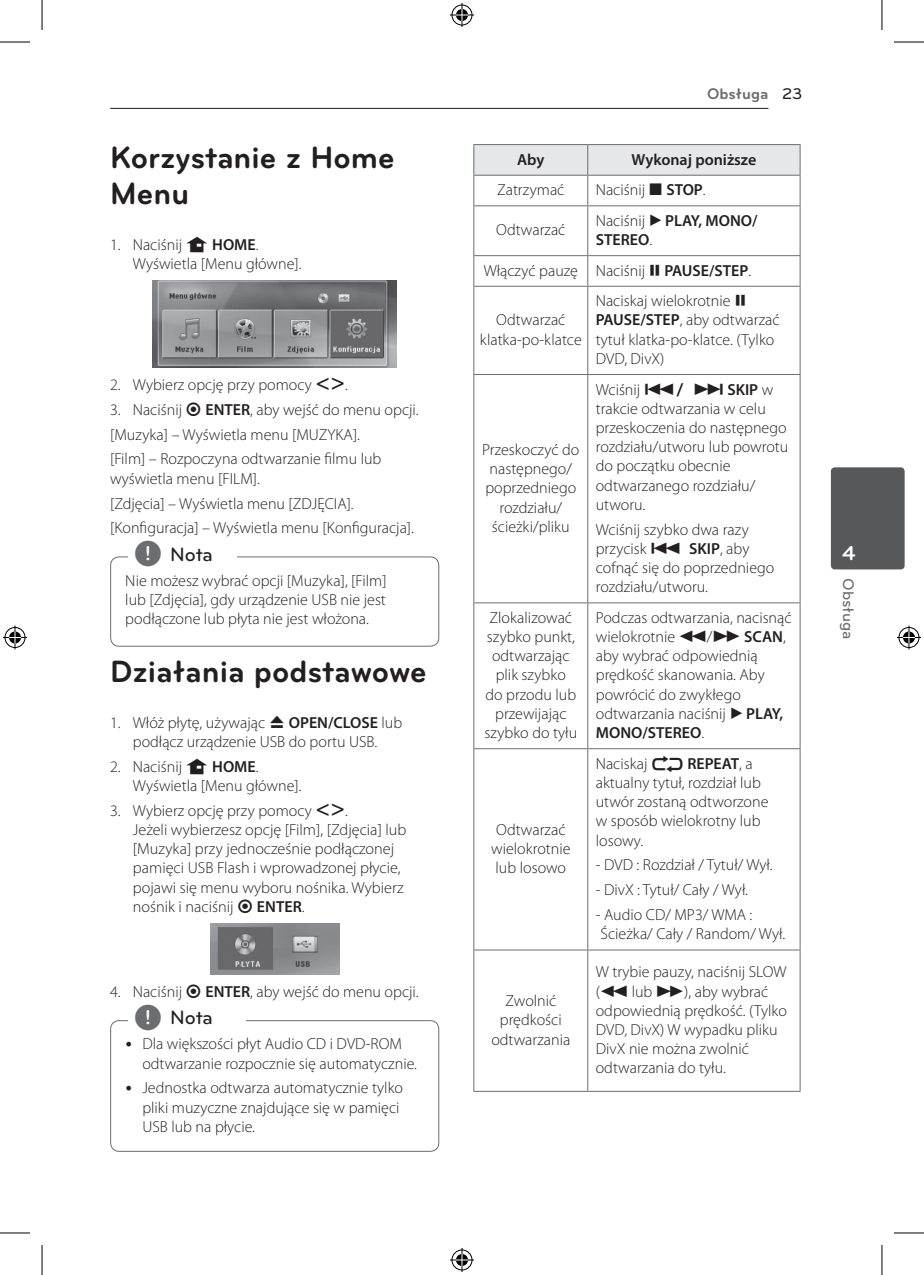
<style>
.page{position:relative;width:924px;height:1275px;background:#fff}
.page>*{position:absolute;margin:0;border:0;box-sizing:border-box;transform-origin:0 0}
.t1{font:700 32px/36px "Bryant LG";color:#231f20}
.t2{font:700 21px "Bryant LG";color:#fff}
.t3{font:500 20px "Bryant LG";color:#231f20}
.t4{font:300 16px/19.2px "Myriad Pro";color:#231f20}
.t5{font:600 16px/19.2px "Myriad Pro";color:#231f20}
.t6{font:700 16px "Bryant LG";color:#6c6d70}
.t7{font:500 16px "Bryant LG";color:#6c6d70}
.s1{font-family:"UPSYS Common";font-weight:400}
.s2{font-weight:600}
.s3{font-family:"UPSYS Common";font-weight:400;font-size:30px;color:#6c6d70}
.s4{font-weight:500;color:#231f20}
.s5{font-weight:300}
</style>
<div class="page">
<hr style="left:110px;top:108px;width:658px;height:1px;background:#231f20">
<div style="left:830px;top:467px;width:74px;height:102px;background:#57585a;border-radius:4px"></div>
<img style="left:153px;top:280px;width:243px;height:87px">
<div style="left:110px;top:556px;width:329px;height:90px;border:1px solid #6c6d70;border-radius:9px"></div>
<div style="left:128px;top:550px;width:108px;height:20px;background:#fff"></div>
<img style="left:210px;top:923px;width:129px;height:52px">
<div style="left:110px;top:1020px;width:329px;height:131px;border:1px solid #6c6d70;border-radius:9px"></div>
<div style="left:128px;top:1014px;width:117px;height:20px;background:#fff"></div>
<hr style="left:473px;top:144px;width:114px;height:1px;background:#6c6d70">
<hr style="left:587px;top:144px;width:213px;height:1px;background:#6c6d70">
<svg style="left:473px;top:145px;width:327px;height:60px"></svg>
<hr style="left:473px;top:205px;width:114px;height:1px;background:#6c6d70">
<hr style="left:473px;top:206px;width:1px;height:49px;background:#6c6d70">
<hr style="left:587px;top:205px;width:213px;height:1px;background:#6c6d70">
<hr style="left:587px;top:206px;width:1px;height:49px;background:#6c6d70">
<hr style="left:799px;top:206px;width:1px;height:49px;background:#6c6d70">
<hr style="left:473px;top:255px;width:114px;height:1px;background:#6c6d70">
<hr style="left:473px;top:256px;width:1px;height:30px;background:#6c6d70">
<hr style="left:587px;top:255px;width:213px;height:1px;background:#6c6d70">
<hr style="left:587px;top:256px;width:1px;height:30px;background:#6c6d70">
<hr style="left:799px;top:256px;width:1px;height:30px;background:#6c6d70">
<hr style="left:473px;top:286px;width:114px;height:1px;background:#6c6d70">
<hr style="left:473px;top:287px;width:1px;height:87px;background:#6c6d70">
<hr style="left:587px;top:286px;width:213px;height:1px;background:#6c6d70">
<hr style="left:587px;top:287px;width:1px;height:87px;background:#6c6d70">
<hr style="left:799px;top:287px;width:1px;height:87px;background:#6c6d70">
<hr style="left:473px;top:374px;width:114px;height:1px;background:#6c6d70">
<hr style="left:473px;top:375px;width:1px;height:227px;background:#6c6d70">
<hr style="left:587px;top:374px;width:213px;height:1px;background:#6c6d70">
<hr style="left:587px;top:375px;width:1px;height:227px;background:#6c6d70">
<hr style="left:799px;top:375px;width:1px;height:227px;background:#6c6d70">
<hr style="left:473px;top:603px;width:1px;height:145px;background:#6c6d70">
<hr style="left:587px;top:603px;width:1px;height:145px;background:#6c6d70">
<hr style="left:799px;top:603px;width:1px;height:145px;background:#6c6d70">
<hr style="left:473px;top:749px;width:1px;height:200px;background:#6c6d70">
<hr style="left:587px;top:749px;width:1px;height:200px;background:#6c6d70">
<hr style="left:799px;top:749px;width:1px;height:200px;background:#6c6d70">
<hr style="left:473px;top:950px;width:1px;height:140px;background:#6c6d70">
<hr style="left:587px;top:950px;width:1px;height:140px;background:#6c6d70">
<hr style="left:799px;top:950px;width:1px;height:140px;background:#6c6d70">
<hr style="left:473px;top:602px;width:114px;height:1px;background:#6c6d70">
<hr style="left:473px;top:748px;width:114px;height:1px;background:#6c6d70">
<hr style="left:473px;top:949px;width:114px;height:1px;background:#6c6d70">
<hr style="left:473px;top:1090px;width:114px;height:1px;background:#6c6d70">
<hr style="left:587px;top:602px;width:213px;height:1px;background:#6c6d70">
<hr style="left:587px;top:748px;width:213px;height:1px;background:#6c6d70">
<hr style="left:587px;top:949px;width:213px;height:1px;background:#6c6d70">
<hr style="left:587px;top:1090px;width:213px;height:1px;background:#6c6d70">
<hr style="left:0;top:42px;width:30px;height:1px;background:#000">
<hr style="left:893px;top:42px;width:30px;height:1px;background:#000">
<hr style="left:0;top:1232px;width:30px;height:1px;background:#000">
<hr style="left:893px;top:1232px;width:30px;height:1px;background:#000">
<hr style="left:42px;top:0;width:1px;height:30px;background:#000">
<hr style="left:42px;top:1245px;width:1px;height:30px;background:#000">
<hr style="left:881px;top:0;width:1px;height:30px;background:#000">
<hr style="left:881px;top:1245px;width:1px;height:30px;background:#000">
<svg style="left:450px;top:3px;width:24px;height:24px"></svg>
<svg style="left:450px;top:1248px;width:24px;height:24px"></svg>
<svg style="left:3px;top:625px;width:24px;height:24px"></svg>
<svg style="left:897px;top:625px;width:23px;height:24px"></svg>
<h1 class="t1" style="left:110px;top:139px;width:286px">Korzystanie z Home<br>Menu</h1>
<p class="t4" style="left:133px;top:234px;width:170px;text-indent:-23px">1. Naciśnij <span class="s1">N</span> <span class="s2">HOME</span>.<br>Wyświetla [Menu główne].</p>
<p class="t4" style="left:110px;top:375px;width:239px">2. Wybierz opcję przy pomocy <span class="s1">AD</span>.</p>
<p class="t4" style="left:110px;top:397px;width:310px;line-height:24.8px">3. Naciśnij <span class="s1">B</span> <span class="s2">ENTER</span>, aby wejść do menu opcji. [Muzyka] – Wyświetla menu [MUZYKA].<br>[Film] – Rozpoczyna odtwarzanie filmu lub</p>
<p class="t4" style="left:110px;top:466px;width:305px;line-height:24.8px">wyświetla menu [FILM].<br>[Zdjęcia] – Wyświetla menu [ZDJĘCIA]. [Konfiguracja] – Wyświetla menu [Konfiguracja].</p>
<p class="t4" style="left:125px;top:570px;width:262px;text-align:justify">Nie możesz wybrać opcji [Muzyka], [Film] lub [Zdjęcia], gdy urządzenie USB nie jest podłączone lub płyta nie jest włożona.</p>
<p class="t3" style="left:134px;top:542px;width:81px"><span class="s3">,</span> Nota</p>
<h1 class="t1" style="left:110px;top:653px;width:318px">Działania podstawowe</h1>
<p class="t4" style="left:110px;top:712px;width:293px;text-align:center">1. Włóż płytę, używając <span class="s1">B</span> <span class="s2">OPEN/CLOSE</span> lub podłącz urządzenie USB do portu USB.</p>
<p class="t4" style="left:133px;top:756px;width:170px;text-indent:-23px">2. Naciśnij <span class="s1">N</span> <span class="s2">HOME</span>.<br>Wyświetla [Menu główne].</p>
<p class="t4" style="left:133px;top:800px;width:275px;text-indent:-23px">3. Wybierz opcję przy pomocy <span class="s1">AD</span>.<br>Jeżeli wybierzesz opcję [Film], [Zdjęcia] lub [Muzyka] przy jednocześnie podłączonej pamięci USB Flash i wprowadzonej płycie, pojawi się menu wyboru nośnika. Wybierz nośnik i naciśnij <span class="s1">B</span> <span class="s2">ENTER</span>.</p>
<p class="t4" style="left:110px;top:982px;width:310px">4. Naciśnij <span class="s1">B</span> <span class="s2">ENTER</span>, aby wejść do menu opcji.</p>
<p class="t4" style="left:142px;top:1034px;width:276px">Dla większości płyt Audio CD i DVD-ROM odtwarzanie rozpocznie się automatycznie.</p>
<p class="t4" style="left:142px;top:1078px;width:262px">Jednostka odtwarza automatycznie tylko pliki muzyczne znajdujące się w pamięci<br>USB lub na płycie.</p>
<p class="t3" style="left:134px;top:1005px;width:81px"><span class="s3">,</span> Nota</p>
<p class="t6" style="left:706px;top:84px;width:97px">Obsługa <span class="s4">23</span></p>
<p class="t5" style="left:517px;top:149px;width:29px">Aby</p>
<p class="t5" style="left:631px;top:149px;width:126px">Wykonaj poniższe</p>
<p class="t4" style="left:497px;top:180px;width:69px">Zatrzymać</p>
<p class="t4" style="left:595px;top:180px;width:111px">Naciśnij <span class="s1">Z</span> <span class="s2">STOP</span>.</p>
<p class="t4" style="left:496px;top:220px;width:71px">Odtwarzać</p>
<p class="t5" style="left:595px;top:210px;width:163px"><span class="s5">Naciśnij</span> <span class="s1">D</span> PLAY, MONO/<br>STEREO<span class="s5">.</span></p>
<p class="t4" style="left:483px;top:260px;width:269px">Włączyć pauzę Naciśnij <span class="s1">M</span> <span class="s2">PAUSE/STEP</span>.</p>
<p class="t4" style="left:479px;top:310px;width:103px;text-align:center">Odtwarzać klatka-po-klatce</p>
<p class="t4" style="left:595px;top:291px;width:185px">Naciskaj wielokrotnie <span class="s1">M<br></span><span class="s2">PAUSE/STEP</span>, aby odtwarzać tytuł klatka-po-klatce. (Tylko<br>DVD, DivX)</p>
<p class="t4" style="left:482px;top:440px;width:98px;text-align:center">Przeskoczyć do następnego/ poprzedniego rozdziału/ ścieżki/pliku</p>
<p class="t4" style="left:595px;top:379px;width:194px">Wciśnij <span class="s1">C/ V</span> <span class="s2">SKIP</span> w trakcie odtwarzania w celu przeskoczenia do następnego rozdziału/utworu lub powrotu do początku obecnie odtwarzanego rozdziału/ utworu.</p>
<p class="t4" style="left:595px;top:519px;width:180px">Wciśnij szybko dwa razy przycisk <span class="s1">C</span> <span class="s2">SKIP</span>, aby cofnąć się do poprzedniego rozdziału/utworu.</p>
<p class="t4" style="left:484px;top:608px;width:94px;text-align:center">Zlokalizować szybko punkt, odtwarzając plik szybko<br>do przodu lub przewijając szybko do tyłu</p>
<p class="t4" style="left:595px;top:608px;width:197px">Podczas odtwarzania, nacisnąć wielokrotnie <span class="s1">C</span>/<span class="s1">V</span> <span class="s2">SCAN</span>, aby wybrać odpowiednią prędkość skanowania. Aby powrócić do zwykłego odtwarzania naciśnij <span class="s1">D</span> <span class="s2">PLAY,<br>MONO/STEREO</span>.</p>
<p class="t4" style="left:491px;top:819px;width:81px;text-align:center">Odtwarzać wielokrotnie lub losowo</p>
<p class="t4" style="left:491px;top:991px;width:80px;text-align:center">Zwolnić prędkości odtwarzania</p>
<p class="t4" style="left:595px;top:753px;width:174px">Naciskaj <span class="s1">H</span> <span class="s2">REPEAT</span>, a aktualny tytuł, rozdział lub utwór zostaną odtworzone w sposób wielokrotny lub losowy.</p>
<p class="t4" style="left:595px;top:855px;width:178px">- DVD : Rozdział / Tytuł/ Wył.</p>
<p class="t4" style="left:595px;top:880px;width:154px">- DivX : Tytuł/ Cały / Wył.</p>
<p class="t4" style="left:595px;top:905px;width:191px">- Audio CD/ MP3/ WMA :<br>Ścieżka/ Cały / Random/ Wył.</p>
<p class="t4" style="left:595px;top:962px;width:193px">W trybie pauzy, naciśnij SLOW (<span class="s1">C</span> lub <span class="s1">V</span>), aby wybrać odpowiednią prędkość. (Tylko<br>DVD, DivX) W wypadku pliku<br>DivX nie można zwolnić odtwarzania do tyłu.</p>
<h2 class="t2" style="left:841px;top:540px;width:15px">4</h2>
<p class="t7" style="left:857px;top:578px;width:63px;rotate:90deg">Obsługa</p>
</div>
